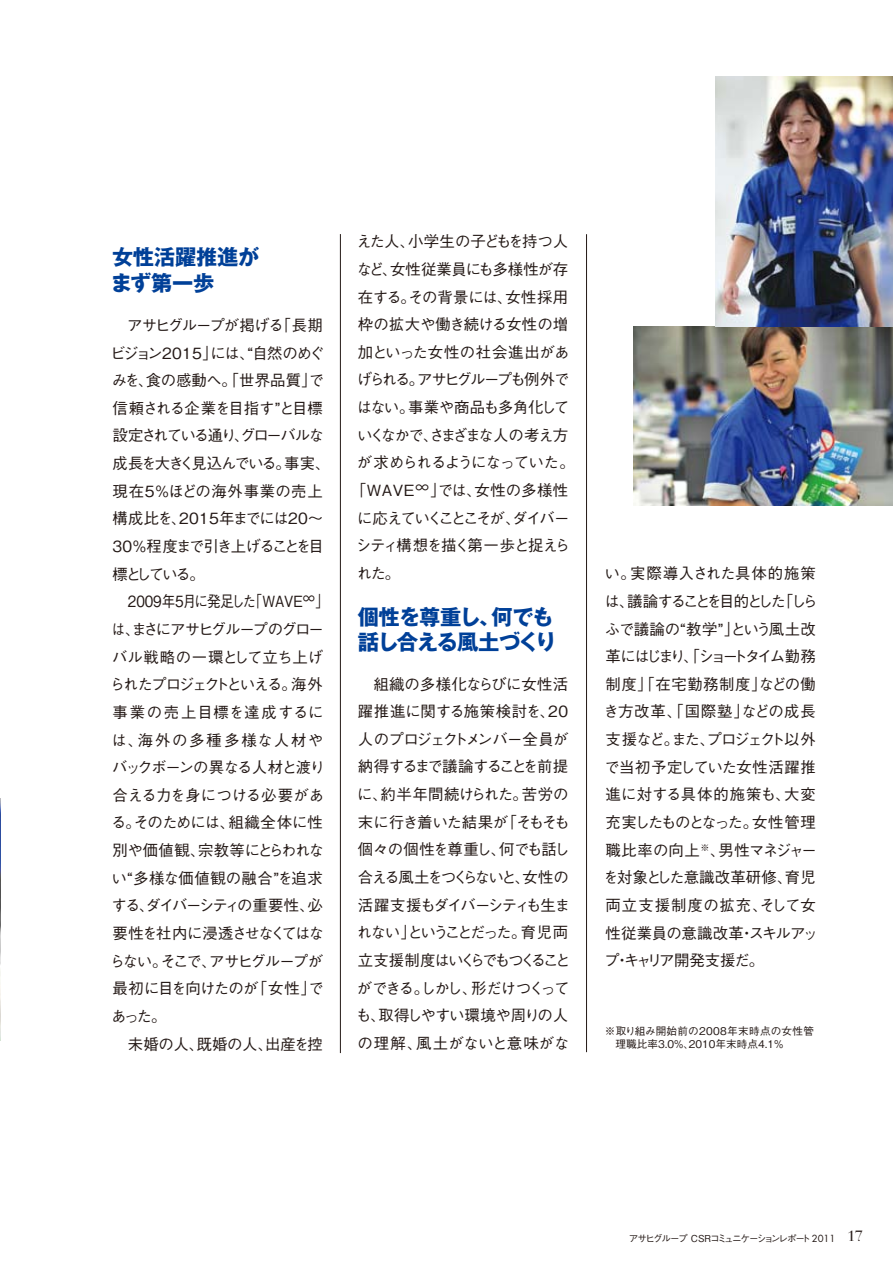
<style>
.page{position:relative;width:893px;height:1263px;background:#fff}
.page>*{position:absolute;margin:0;border:0;box-sizing:border-box;transform-origin:0 0}
.t1{font:700 21.3px/25.5px "Gothic MB101 Pr 5";letter-spacing:-.05em;color:#004098}
.t2{font:700 21.3px/25.5px "Gothic MB101 Pr 5";letter-spacing:-.02em;color:#004098}
.t3{font:500 15.45px/27.6px "Gothic BBB Pr 5";letter-spacing:-.06em;color:#231815}
.t4{font:500 15.45px/27.6px "Gothic BBB Pr 5";letter-spacing:-.025em;color:#231815}
.t5{font:500 15.45px "Gothic BBB Pr 5";letter-spacing:-.125em;color:#231815}
.t6{font:500 15.45px "Gothic BBB Pr 5";letter-spacing:-.01em;color:#231815}
.t7{font:500 15.45px "Gothic BBB Pr 5";letter-spacing:-.095em;color:#231815}
.t8{font:500 15.45px "Gothic BBB Pr 5";letter-spacing:-.015em;color:#231815}
.t9{font:500 15.45px "Gothic BBB Pr 5";letter-spacing:-.01em;color:#231815;scale:.88 1}
.t10{font:500 15.45px "Gothic BBB Pr 5";letter-spacing:.015em;color:#231815}
.t11{font:500 15.45px "Gothic BBB Pr 5";letter-spacing:-.12em;color:#231815}
.t12{font:500 15.45px "Gothic BBB Pr 5";letter-spacing:-.12em;color:#231815;scale:.9 1}
.t13{font:500 15.45px "Gothic BBB Pr 5";letter-spacing:-.14em;color:#231815}
.t14{font:500 15.45px "Gothic BBB Pr 5";letter-spacing:-.115em;color:#231815}
.t15{font:500 15.45px "Gothic BBB Pr 5";letter-spacing:-.145em;color:#231815}
.t16{font:500 15.45px "Gothic BBB Pr 5";letter-spacing:.03em;color:#231815}
.t17{font:500 15.45px "Gothic BBB Pr 5";letter-spacing:-.135em;color:#231815}
.t18{font:500 15.45px "Gothic BBB Pr 5";letter-spacing:-.09em;color:#231815}
.t19{font:500 15.45px "Gothic BBB Pr 5";letter-spacing:-.035em;color:#231815}
.t20{font:500 15.45px "Gothic BBB Pr 5";letter-spacing:.02em;color:#231815}
.t21{font:500 15.45px "Gothic BBB Pr 5";letter-spacing:-.1em;color:#231815}
.t22{font:500 15.45px "Gothic BBB Pr 5";letter-spacing:-.02em;color:#231815}
.t23{font:500 15.45px "Gothic BBB Pr 5";letter-spacing:-.085em;color:#231815}
.t24{font:500 15.45px "Gothic BBB Pr 5";letter-spacing:.05em;color:#231815}
.t25{font:500 15.45px "Gothic BBB Pr 5";letter-spacing:.005em;color:#231815}
.t26{font:500 15.45px "Gothic BBB Pr 5";letter-spacing:.06em;color:#231815}
.t27{font:500 15.45px "Gothic BBB Pr 5";letter-spacing:.115em;color:#231815}
.t28{font:500 10.65px/13.8px "Gothic BBB Pr 5";color:#231815}
.t29{font:500 9.6px "Gothic BBB Pr 5";letter-spacing:-.16em;color:#231815}
.s1{font-family:"Futura";font-weight:400}
.s2{font-family:"Bauer Bodoni";font-weight:400;font-size:14.85px}
</style>
<div class="page">
<hr style="left:340px;top:234px;width:1px;height:819px;background:#231815">
<hr style="left:586px;top:234px;width:1px;height:818px;background:#231815">
<img style="left:0;top:798px;width:1px;height:243px">
<img style="left:634px;top:327px;width:259px;height:178px">
<img style="left:715px;top:76px;width:178px;height:251px">
<p class="t2" style="left:111px;top:243px;width:150px">女性活躍推進がまず第一歩</p>
<p class="t3" style="left:127px;top:310px;width:197px">アサヒグループが掲げる「長期</p>
<p class="t3" style="left:111px;top:338px;width:215px">ビジョン2015」には、“自然のめぐ</p>
<p class="t6" style="left:112px;top:368px;width:214px">みを、食の感動へ。「世界品質」で</p>
<p class="t3" style="left:113px;top:393px;width:212px">信頼される企業を目指す”と目標</p>
<p class="t11" style="left:113px;top:423px;width:213px">設定されている通り、グローバルな</p>
<p class="t5" style="left:113px;top:451px;width:220px">成長を大きく見込んでいる。事実、</p>
<p class="t24" style="left:113px;top:478px;width:212px">現在5％ほどの海外事業の売上</p>
<p class="t10" style="left:113px;top:506px;width:212px">構成比を、2015年までには20～</p>
<p class="t7" style="left:113px;top:534px;width:213px">30％程度まで引き上げることを目</p>
<p class="t3" style="left:113px;top:559px;width:94px">標としている。</p>
<p class="t9" style="left:128px;top:589px;width:230px">2009年5月に発足した「WAVE∞」</p>
<p class="t12" style="left:112px;top:617px;width:237px">は、まさにアサヒグループのグロー</p>
<p class="t8" style="left:112px;top:644px;width:212px">バル戦略の一環として立ち上げ</p>
<p class="t13" style="left:110px;top:672px;width:214px">られたプロジェクトといえる。海外</p>
<p class="t26" style="left:113px;top:700px;width:213px">事業の売上目標を達成するに</p>
<p class="t27" style="left:112px;top:727px;width:213px">は、海外の多種多様な人材や</p>
<p class="t18" style="left:112px;top:755px;width:215px">バックボーンの異なる人材と渡り</p>
<p class="t8" style="left:113px;top:782px;width:213px">合える力を身につける必要があ</p>
<p class="t19" style="left:111px;top:810px;width:213px">る。そのためには、組織全体に性</p>
<p class="t4" style="left:113px;top:835px;width:213px">別や価値観、宗教等にとらわれな</p>
<p class="t20" style="left:112px;top:865px;width:213px">い“多様な価値観の融合”を追求</p>
<p class="t5" style="left:112px;top:893px;width:213px">する、ダイバーシティの重要性、必</p>
<p class="t21" style="left:113px;top:921px;width:213px">要性を社内に浸透させなくてはな</p>
<p class="t14" style="left:110px;top:948px;width:215px">らない。そこで、アサヒグループが</p>
<p class="t3" style="left:113px;top:973px;width:213px">最初に目を向けたのが「女性」で</p>
<p class="t3" style="left:111px;top:1001px;width:57px">あった。</p>
<p class="t4" style="left:128px;top:1028px;width:196px">未婚の人、既婚の人、出産を控</p>
<p class="t4" style="left:356px;top:226px;width:213px">えた人、小学生の子どもを持つ人</p>
<p class="t22" style="left:357px;top:257px;width:213px">など、女性従業員にも多様性が存</p>
<p class="t6" style="left:358px;top:284px;width:212px">在する。その背景には、女性採用</p>
<p class="t25" style="left:358px;top:312px;width:212px">枠の拡大や働き続ける女性の増</p>
<p class="t6" style="left:358px;top:340px;width:213px">加といった女性の社会進出があ</p>
<p class="t15" style="left:357px;top:367px;width:214px">げられる。アサヒグループも例外で</p>
<p class="t3" style="left:357px;top:392px;width:214px">はない。事業や商品も多角化して</p>
<p class="t5" style="left:357px;top:423px;width:213px">いくなかで、さまざまな人の考え方</p>
<p class="t7" style="left:357px;top:450px;width:220px">が求められるようになっていた。</p>
<p class="t16" style="left:351px;top:478px;width:219px">「WAVE∞」では、女性の多様性</p>
<p class="t17" style="left:357px;top:505px;width:214px">に応えていくことこそが、ダイバー</p>
<p class="t23" style="left:356px;top:533px;width:216px">シティ構想を描く第一歩と捉えら</p>
<p class="t3" style="left:357px;top:558px;width:45px">れた。</p>
<p class="t1" style="left:358px;top:602px;width:200px">個性を尊重し、何でも話し合える風土づくり</p>
<p class="t3" style="left:356px;top:668px;width:216px;text-indent:18px">組織の多様化ならびに女性活躍推進に関する施策検討を、20人のプロジェクトメンバー全員が納得するまで議論することを前提に、約半年間続けられた。苦労の末に行き着いた結果が「そもそも個々の個性を尊重し、何でも話し合える風土をつくらないと、女性の活躍支援もダイバーシティも生まれない」ということだった。育児両立支援制度はいくらでもつくることができる。しかし、形だけつくっても、取得しやすい環境や周りの人の理解、風土がないと意味がな</p>
<p class="t4" style="left:603px;top:558px;width:216px">い。実際導入された具体的施策は、議論することを目的とした「しらふで議論の“教学”」という風土改革にはじまり、「ショートタイム勤務制度」「在宅勤務制度」などの働き方改革、「国際塾」などの成長支援など。また、プロジェクト以外で当初予定していた女性活躍推進に対する具体的施策も、大変充実したものとなった。女性管理職比率の向上<sup>※</sup>、男性マネジャーを対象とした意識改革研修、育児両立支援制度の拡充、そして女性従業員の意識改革・スキルアップ・キャリア開発支援だ。</p>
<p class="t28" style="left:615px;top:1023px;width:200px;text-indent:-11px">※取り組み開始前の2008年末時点の女性管理職比率3.0%、2010年末時点4.1％</p>
<p class="t29" style="left:629px;top:1231px;width:236px">アサヒグループ CSRコミュニケーションレポート <span class="s1">2011</span> <span class="s2">17</span></p>
</div>
